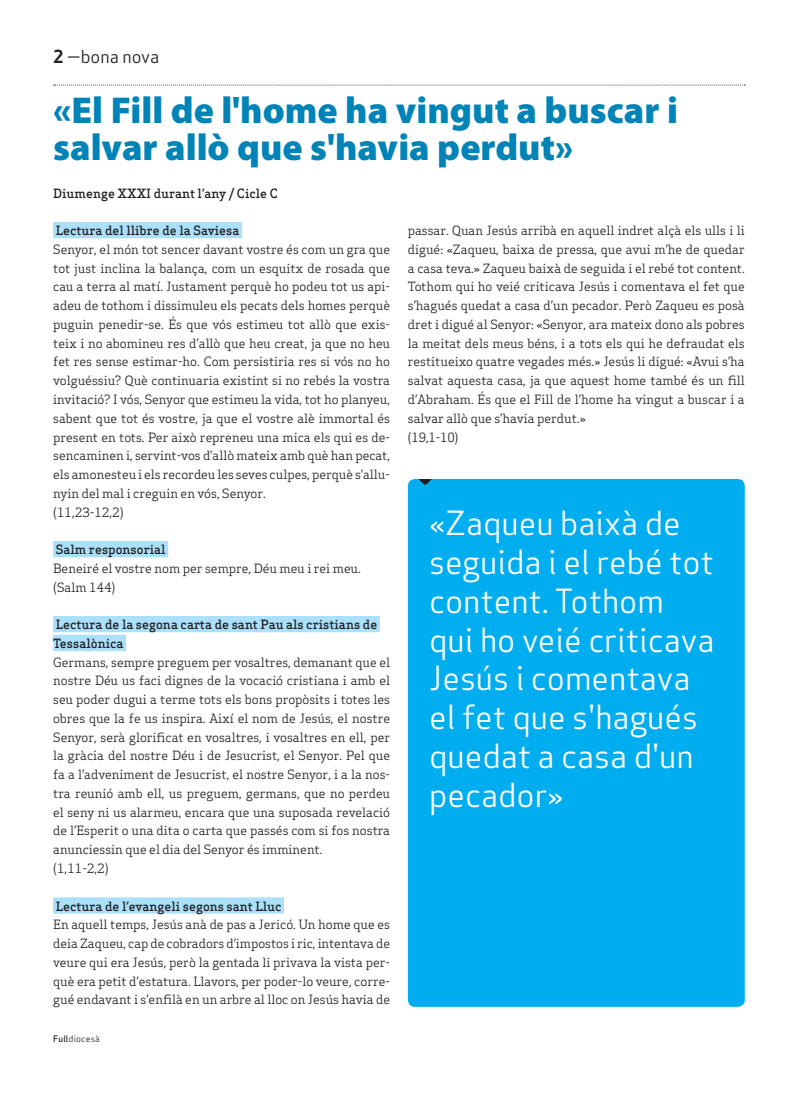
<style>
.page{position:relative;width:798px;height:1099px;background:#fff}
.page>*{position:absolute;margin:0;border:0;box-sizing:border-box;transform-origin:0 0}
.Titulars{font:900 37.5px/37.5px "Myriad Pro";color:#0083b6}
.Pastilla_Destacat{font:32.5px/38.8px "Apex Sans Book T";color:#fff}
.Capçalera{font:17.5px "Apex Sans Book T";color:#231f20}
.Text_General{font:12.5px/18.8px "Apex Serif";color:#231f20;text-align:justify}
.Text_General-2{font:500 12.5px/18.8px "Apex Serif";color:#231f20}
.Autors{font:500 12.5px "Apex Serif";color:#231f20}
.Data_Peu{font:8.75px "Apex Sans Book T";letter-spacing:.02em;color:#231f20}
.s1{font-family:"Apex Sans Bold T"}
.s2{font-family:"Apex Sans Medium T"}
</style>
<div class="page">
<svg style="left:54px;top:85px;width:691px;height:1px"></svg>
<div style="left:53px;top:222px;width:189px;height:16px;background:#aae0f9"></div>
<div style="left:53px;top:541px;width:115px;height:16px;background:#aae0f9"></div>
<div style="left:53px;top:616px;width:326px;height:16px;background:#aae0f9"></div>
<div style="left:53px;top:634px;width:73px;height:17px;background:#aae0f9"></div>
<div style="left:53px;top:897px;width:231px;height:16px;background:#aae0f9"></div>
<div style="left:407px;top:479px;width:337px;height:527px;background:#00aeef;border-radius:7px"></div>
<svg style="left:418px;top:479px;width:13px;height:6px"></svg>
<p class="Capçalera" style="left:53px;top:46px;width:107px"><span class="s1">2</span> —bona nova</p>
<p class="Titulars" style="left:53px;top:90px;width:626px">«El Fill de l'home ha vingut a buscar i salvar allò que s'havia perdut»</p>
<p class="Autors" style="left:53px;top:185px;width:226px">Diumenge XXXI durant l’any / Cicle C</p>
<p class="Text_General-2" style="left:56px;top:221px;width:185px">Lectura del llibre de la Saviesa</p>
<p class="Text_General" style="left:53px;top:240px;width:338px">Senyor, el món tot sencer davant vostre és com un gra que tot just inclina la balança, com un esquitx de rosada que cau a terra al matí. Justament perquè ho podeu tot us api&shy;adeu de tothom i dissimuleu els pecats dels homes perquè puguin penedir-se. És que vós estimeu tot allò que exis&shy;teix i no abomineu res d’allò que heu creat, ja que no heu fet res sense estimar-ho. Com persistiria res si vós no ho volguéssiu? Què continuaria existint si no rebés la vostra invitació? I vós, Senyor que estimeu la vida, tot ho planyeu, sabent que tot és vostre, ja que el vostre alè immortal és present en tots. Per això repreneu una mica els qui es de&shy;sencaminen i, servint-vos d’allò mateix amb què han pecat, els amonesteu i els recordeu les seves culpes, perquè s’allu&shy;nyin del mal i creguin en vós, Senyor.</p>
<p class="Text_General" style="left:53px;top:502px;width:72px">(11,23-12,2)</p>
<p class="Text_General-2" style="left:56px;top:540px;width:111px">Salm responsorial</p>
<p class="Text_General" style="left:53px;top:558px;width:309px">Beneiré el vostre nom per sempre, Déu meu i rei meu.</p>
<p class="Text_General" style="left:53px;top:577px;width:64px">(Salm 144)</p>
<p class="Text_General-2" style="left:53px;top:615px;width:325px">Lectura de la segona carta de sant Pau als cristians de<br>Tessalònica</p>
<p class="Text_General" style="left:53px;top:652px;width:338px">Germans, sempre preguem per vosaltres, demanant que el nostre Déu us faci dignes de la vocació cristiana i amb el seu poder dugui a terme tots els bons propòsits i totes les obres que la fe us inspira. Així el nom de Jesús, el nostre Senyor, serà glorificat en vosaltres, i vosaltres en ell, per la gràcia del nostre Déu i de Jesucrist, el Senyor. Pel que fa a l’adveniment de Jesucrist, el nostre Senyor, i a la nos&shy;tra reunió amb ell, us preguem, germans, que no perdeu el seny ni us alarmeu, encara que una suposada revelació de l’Esperit o una dita o carta que passés com si fos nostra anunciessin que el dia del Senyor és imminent.</p>
<p class="Text_General" style="left:53px;top:858px;width:57px">(1,11-2,2)</p>
<p class="Text_General-2" style="left:56px;top:896px;width:227px">Lectura de l’evangeli segons sant Lluc</p>
<p class="Text_General" style="left:53px;top:915px;width:338px">En aquell temps, Jesús anà de pas a Jericó. Un home que es deia Zaqueu, cap de cobradors d’impostos i ric, intentava de veure qui era Jesús, però la gentada li privava la vista per&shy;què era petit d’estatura. Llavors, per poder-lo veure, corre&shy;gué endavant i s’enfilà en un arbre al lloc on Jesús havia de</p>
<p class="Data_Peu" style="left:53px;top:1032px;width:48px"><span class="s2">Full</span>diocesà</p>
<p class="Text_General" style="left:407px;top:221px;width:338px">passar. Quan Jesús arribà en aquell indret alçà els ulls i li digué: «Zaqueu, baixa de pressa, que avui m’he de quedar a casa teva.» Zaqueu baixà de seguida i el rebé tot content.<br>Tothom qui ho veié criticava Jesús i comentava el fet que s’hagués quedat a casa d’un pecador. Però Zaqueu es posà dret i digué al Senyor: «Senyor, ara mateix dono als pobres la meitat dels meus béns, i a tots els qui he defraudat els restitueixo quatre vegades més.» Jesús li digué: «Avui s’ha salvat aquesta casa, ja que aquest home també és un fill d’Abraham. És que el Fill de l’home ha vingut a buscar i a salvar allò que s’havia perdut.»</p>
<p class="Text_General" style="left:407px;top:427px;width:52px">(19,1-10)</p>
<p class="Pastilla_Destacat" style="left:429px;top:503px;width:287px">«Zaqueu baixà de seguida i el rebé tot content. Tothom qui ho veié criticava<br>Jesús i comentava el fet que s'hagués quedat a casa d'un pecador»</p>
</div>
